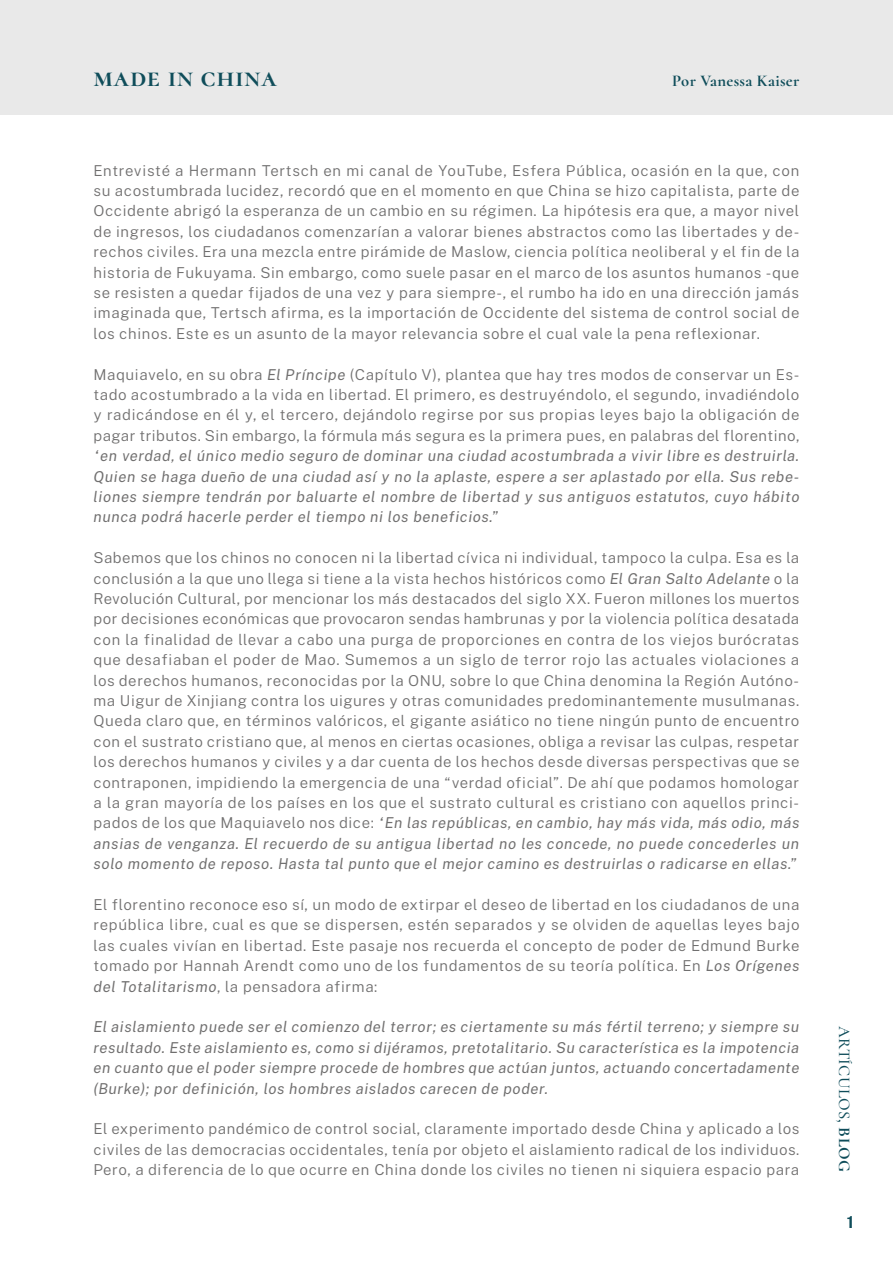
<style>
.page{position:relative;width:893px;height:1263px;background:#fff}
.page>*{position:absolute;margin:0;border:0;box-sizing:border-box;transform-origin:0 0}
.t1{font:700 28.5px "Cormorant";letter-spacing:.02em;color:#0f4d5a}
.t2{font:700 16.5px "Cormorant";letter-spacing:.02em;color:#0f4d5a}
.t3{font:500 16.5px "Cormorant";letter-spacing:.02em;color:#0f4d5a}
.t4{font:700 16.5px "Public Sans";color:#0f4d5a}
.t5{font:300 15px/20.4px "Public Sans";letter-spacing:.035em;color:#706f6f;text-align:justify}
.t6{font:italic 15px/20.4px "Public Sans";letter-spacing:.04em;color:#706f6f;text-align:justify}
.s1{font-weight:400;font-style:italic}
.s2{font-weight:700}
</style>
<div class="page">
<div style="left:0;top:0;width:893px;height:114px;background:#e9e9e9"></div>
<h1 class="t1" style="left:94px;top:60px;width:181px">Made in China</h1>
<p class="t2" style="left:672px;top:70px;width:129px">Por Vanessa Kaiser</p>
<p class="t5" style="left:94px;top:159px;width:707px">Entrevisté a Hermann Tertsch en mi canal de YouTube, Esfera Pública, ocasión en la que, con su acostumbrada lucidez, recordó que en el momento en que China se hizo capitalista, parte de Occidente abrigó la esperanza de un cambio en su régimen. La hipótesis era que, a mayor nivel de ingresos, los ciudadanos comenzarían a valorar bienes abstractos como las libertades y de&shy;rechos civiles. Era una mezcla entre pirámide de Maslow, ciencia política neoliberal y el fin de la historia de Fukuyama. Sin embargo, como suele pasar en el marco de los asuntos humanos -que se resisten a quedar fijados de una vez y para siempre-, el rumbo ha ido en una dirección jamás imaginada que, Tertsch afirma, es la importación de Occidente del sistema de control social de los chinos. Este es un asunto de la mayor relevancia sobre el cual vale la pena reflexionar.</p>
<p class="t5" style="left:94px;top:363px;width:708px">Maquiavelo, en su obra <span class="s1">El Príncipe</span> (Capítulo V), plantea que hay tres modos de conservar un Es&shy;tado acostumbrado a la vida en libertad. El primero, es destruyéndolo, el segundo, invadiéndolo y radicándose en él y, el tercero, dejándolo regirse por sus propias leyes bajo la obligación de pagar tributos. Sin embargo, la fórmula más segura es la primera pues, en palabras del florentino,</p>
<p class="t6" style="left:94px;top:445px;width:707px">“en verdad, el único medio seguro de dominar una ciudad acostumbrada a vivir libre es destruirla.<br>Quien se haga dueño de una ciudad así y no la aplaste, espere a ser aplastado por ella. Sus rebe&shy;liones siempre tendrán por baluarte el nombre de libertad y sus antiguos estatutos, cuyo hábito nunca podrá hacerle perder el tiempo ni los beneficios.”</p>
<p class="t5" style="left:94px;top:547px;width:707px">Sabemos que los chinos no conocen ni la libertad cívica ni individual, tampoco la culpa. Esa es la conclusión a la que uno llega si tiene a la vista hechos históricos como <span class="s1">El Gran Salto Adelante</span> o la Revolución Cultural, por mencionar los más destacados del siglo XX. Fueron millones los muertos por decisiones económicas que provocaron sendas hambrunas y por la violencia política desatada con la finalidad de llevar a cabo una purga de proporciones en contra de los viejos burócratas que desafiaban el poder de Mao. Sumemos a un siglo de terror rojo las actuales violaciones a los derechos humanos, reconocidas por la ONU, sobre lo que China denomina la Región Autóno&shy;ma Uigur de Xinjiang contra los uigures y otras comunidades predominantemente musulmanas.<br>Queda claro que, en términos valóricos, el gigante asiático no tiene ningún punto de encuentro con el sustrato cristiano que, al menos en ciertas ocasiones, obliga a revisar las culpas, respetar los derechos humanos y civiles y a dar cuenta de los hechos desde diversas perspectivas que se contraponen, impidiendo la emergencia de una “verdad oficial”. De ahí que podamos homologar a la gran mayoría de los países en los que el sustrato cultural es cristiano con aquellos princi&shy;pados de los que Maquiavelo nos dice: <span class="s1">“En las repúblicas, en cambio, hay más vida, más odio, más ansias de venganza. El recuerdo de su antigua libertad no les concede, no puede concederles un solo momento de reposo. Hasta tal punto que el mejor camino es destruirlas o radicarse en ellas.”</span></p>
<p class="t5" style="left:94px;top:894px;width:708px">El florentino reconoce eso sí, un modo de extirpar el deseo de libertad en los ciudadanos de una república libre, cual es que se dispersen, estén separados y se olviden de aquellas leyes bajo las cuales vivían en libertad. Este pasaje nos recuerda el concepto de poder de Edmund Burke tomado por Hannah Arendt como uno de los fundamentos de su teoría política. En <span class="s1">Los Orígenes del Totalitarismo</span>, la pensadora afirma:</p>
<p class="t6" style="left:94px;top:1017px;width:707px">El aislamiento puede ser el comienzo del terror; es ciertamente su más fértil terreno; y siempre su resultado. Este aislamiento es, como si dijéramos, pretotalitario. Su característica es la impotencia en cuanto que el poder siempre procede de hombres que actúan juntos, actuando concertadamente (Burke); por definición, los hombres aislados carecen de poder.</p>
<p class="t5" style="left:94px;top:1118px;width:707px">El experimento pandémico de control social, claramente importado desde China y aplicado a los civiles de las democracias occidentales, tenía por objeto el aislamiento radical de los individuos.<br>Pero, a diferencia de lo que ocurre en China donde los civiles no tienen ni siquiera espacio para</p>
<p class="t3" style="left:854px;top:1026px;width:147px;rotate:90deg">ARTÍCULOS, <span class="s2">BLOG</span></p>
<p class="t4" style="left:847px;top:1209px;width:8px">1</p>
</div>
